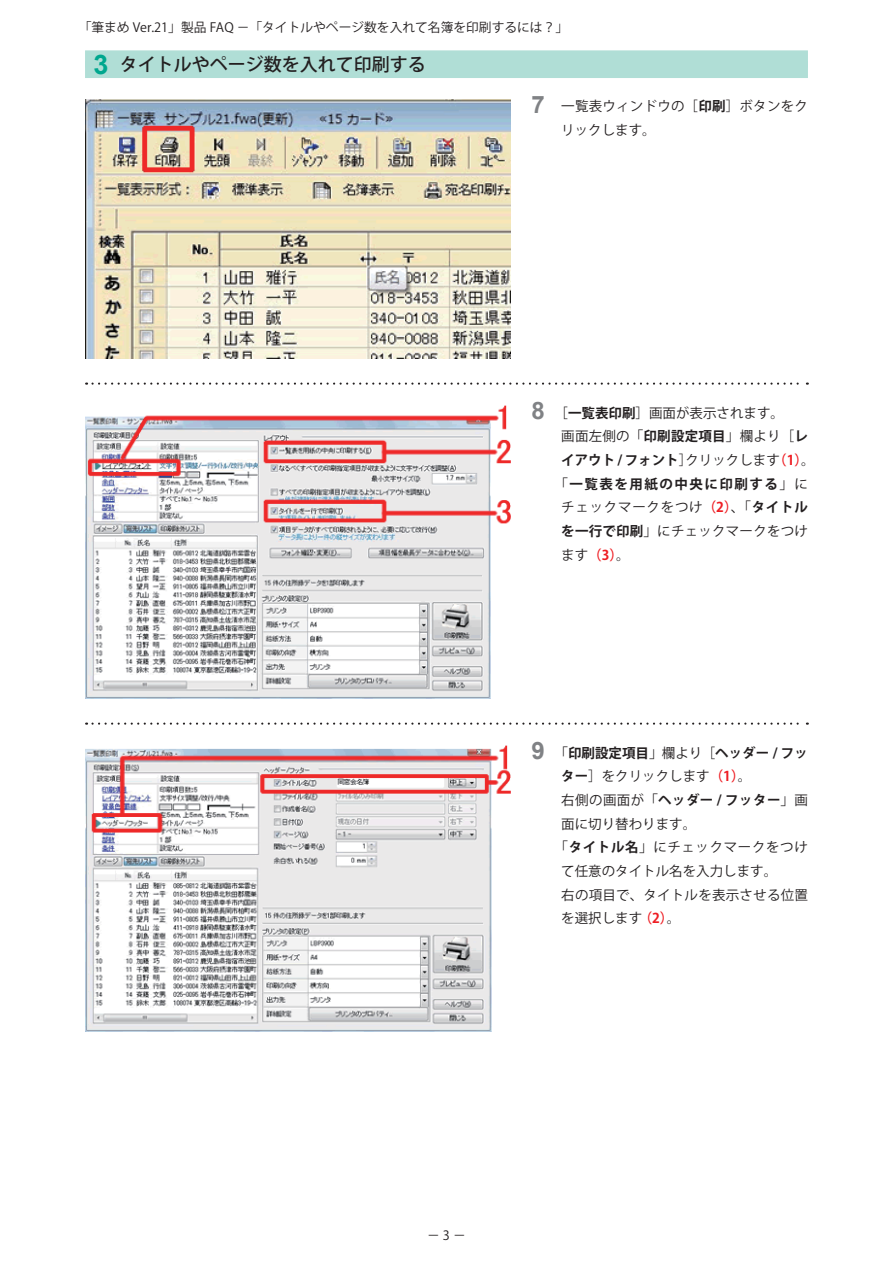
<style>
.page{position:relative;width:893px;height:1263px;background:#fff}
.page>*{position:absolute;margin:0;border:0;box-sizing:border-box;transform-origin:0 0}
.セクション_帯見出し_h3_number{font:500 18px "Koz Go Pro";color:#231f20}
.セクション_本文_p{font:13.5px/23.7px "Koz Go Pro";letter-spacing:.015em;color:#231f20}
.セクション_番号付本文_p{font:13.5px/23.7px "Koz Go Pro";color:#231f20}
.t1{font:12.75px "Koz Go Pro";color:#231f20}
.s1{font-family:"Arial";font-weight:700;font-size:27px;color:#00a78e}
.s2{font-family:"Arial";font-weight:700;font-size:24px;color:#808285}
.s3{font-weight:700}
.s4{font-weight:700;color:#ee1d23}
</style>
<div class="page">
<div style="left:85px;top:50px;width:723px;height:17px;background:#b0ded6"></div>
<div style="left:85px;top:61px;width:723px;height:17px;background:#b0ded6"></div>
<svg style="left:86px;top:382px;width:722px;height:3px"></svg>
<svg style="left:86px;top:722px;width:722px;height:3px"></svg>
<img style="left:85px;top:99px;width:425px;height:259px">
<img style="left:85px;top:406px;width:425px;height:292px">
<img style="left:85px;top:746px;width:425px;height:285px">
<p class="t1" style="left:79px;top:20px;width:491px">「筆まめ Ver.21」製品 FAQ －「タイトルやページ数を入れて名簿を印刷するには？」</p>
<p class="セクション_帯見出し_h3_number" style="left:94px;top:53px;width:334px"><span class="s1">3</span> タイトルやページ数を入れて印刷する</p>
<p class="セクション_番号付本文_p" style="left:561px;top:95px;width:248px;text-indent:-30px"><span class="s2">7</span> 一覧表ウィンドウの［<span class="s3">印刷</span>］ボタンをクリックします。</p>
<p class="セクション_番号付本文_p" style="left:531px;top:401px;width:254px"><span class="s2">8</span> ［<span class="s3">一覧表印刷</span>］画面が表示されます。</p>
<p class="セクション_本文_p" style="left:561px;top:425px;width:255px">画面左側の「<span class="s3">印刷設定項目</span>」欄より［<span class="s3">レイアウト / フォント</span>］クリックします<span class="s4">（1）</span>。</p>
<p class="セクション_本文_p" style="left:561px;top:472px;width:248px;text-align:justify;text-indent:-7px">「<span class="s3">一覧表を用紙の中央に印刷する</span>」にチェックマークをつけ<span class="s4">（2）</span>、「<span class="s3">タイトルを一行で印刷</span>」にチェックマークをつけます<span class="s4">（3）</span>。</p>
<p class="セクション_番号付本文_p" style="left:561px;top:741px;width:248px;text-indent:-30px"><span class="s2">9</span> 「<span class="s3">印刷設定項目</span>」欄より［<span class="s3">ヘッダー / フッター</span>］をクリックします<span class="s4">（1）</span>。</p>
<p class="セクション_本文_p" style="left:561px;top:789px;width:248px">右側の画面が「<span class="s3">ヘッダー / フッター</span>」画面に切り替わります。</p>
<p class="セクション_本文_p" style="left:561px;top:836px;width:248px;text-indent:-7px">「<span class="s3">タイトル名</span>」にチェックマークをつけて任意のタイトル名を入力します。</p>
<p class="セクション_本文_p" style="left:561px;top:883px;width:248px">右の項目で、タイトルを表示させる位置を選択します <span class="s4">（2）</span>。</p>
<p class="t1" style="left:427px;top:1227px;width:40px">－3－</p>
</div>
